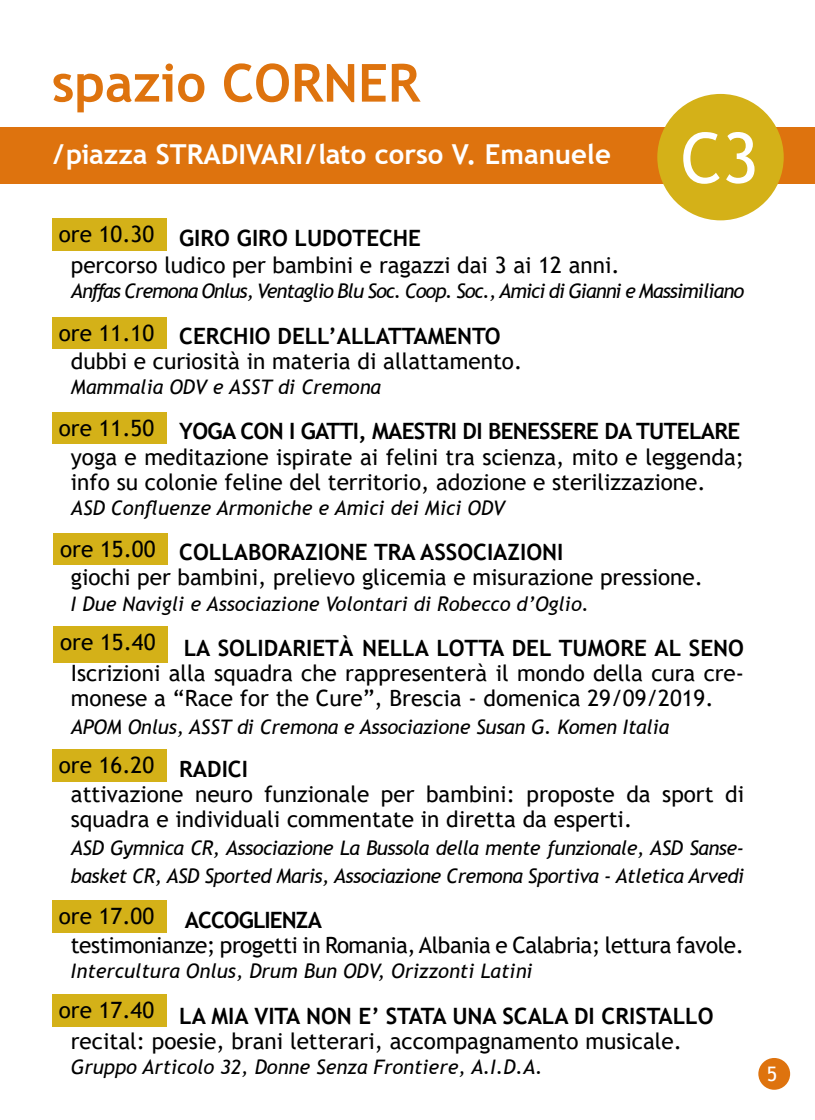
<style>
.page{position:relative;width:815px;height:1120px;background:#fff}
.page>*{position:absolute;margin:0;border:0;box-sizing:border-box;transform-origin:0 0}
.t1{font:70px "Trebuchet MS";color:#fff}
.t2{font:700 52.5px "Trebuchet MS";color:#de730e}
.t3{font:700 27.5px "Trebuchet MS";color:#fff}
.t4{font:22.5px/25.2px "Trebuchet MS";color:#000}
.t5{font:700 22.5px "Trebuchet MS";color:#000}
.t6{font:22.5px "Trebuchet MS";letter-spacing:-.02em;color:#000}
.t7{font:700 22.5px "Trebuchet MS";letter-spacing:-.03em;color:#000}
.t8{font:700 22.5px "Trebuchet MS";letter-spacing:-.04em;color:#000}
.t9{font:italic 20px/27.8px "Trebuchet MS";letter-spacing:-.01em;color:#000}
.t10{font:italic 20px "Trebuchet MS";letter-spacing:-.045em;color:#000}
.t11{font:20px "Trebuchet MS";color:#fff}
</style>
<div class="page">
<div style="left:758px;top:1058px;width:32px;height:31px;background:#de730e;border-radius:50%"></div>
<div style="left:0;top:128px;width:815px;height:56px;background:#de730e"></div>
<div style="left:657px;top:94px;width:127px;height:126px;background:#d4b118;border-radius:50%"></div>
<div style="left:52px;top:219px;width:114px;height:32px;background:#d4b118"></div>
<div style="left:52px;top:749px;width:114px;height:32px;background:#d4b118"></div>
<div style="left:52px;top:317px;width:114px;height:32px;background:#d4b118"></div>
<div style="left:53px;top:626px;width:115px;height:36px;background:#d4b118"></div>
<div style="left:52px;top:412px;width:114px;height:32px;background:#d4b118"></div>
<div style="left:53px;top:533px;width:115px;height:32px;background:#d4b118"></div>
<div style="left:52px;top:900px;width:114px;height:32px;background:#d4b118"></div>
<div style="left:52px;top:994px;width:114px;height:32px;background:#d4b118"></div>
<h2 class="t2" style="left:52px;top:50px;width:370px">spazio CORNER</h2>
<p class="t3" style="left:53px;top:137px;width:559px">/piazza STRADIVARI/lato corso V. Emanuele</p>
<h1 class="t1" style="left:680px;top:114px;width:80px">C3</h1>
<p class="t4" style="left:59px;top:222px;width:97px">ore 10.30</p>
<p class="t5" style="left:179px;top:223px;width:243px">GIRO GIRO LUDOTECHE</p>
<p class="t4" style="left:71px;top:252px;width:550px">percorso ludico per bambini e ragazzi dai 3 ai 12 anni.</p>
<p class="t10" style="left:71px;top:279px;width:675px">Anffas Cremona Onlus, Ventaglio Blu Soc. Coop. Soc., Amici di Gianni e Massimiliano</p>
<p class="t5" style="left:179px;top:322px;width:323px">CERCHIO DELL’ALLATTAMENTO</p>
<p class="t4" style="left:71px;top:348px;width:453px">dubbi e curiosità in materia di allattamento.</p>
<p class="t9" style="left:71px;top:373px;width:312px">Mammalia ODV e ASST di Cremona</p>
<p class="t7" style="left:179px;top:417px;width:562px">YOGA CON I GATTI, MAESTRI DI BENESSERE DA TUTELARE</p>
<p class="t4" style="left:71px;top:444px;width:675px">yoga e meditazione ispirate ai felini tra scienza, mito e leggenda; info su colonie feline del territorio, adozione e sterilizzazione.</p>
<p class="t9" style="left:71px;top:494px;width:436px">ASD Confluenze Armoniche e Amici dei Mici ODV</p>
<p class="t5" style="left:179px;top:538px;width:386px">COLLABORAZIONE TRA ASSOCIAZIONI</p>
<p class="t4" style="left:71px;top:565px;width:634px">giochi per bambini, prelievo glicemia e misurazione pressione.</p>
<p class="t9" style="left:71px;top:590px;width:520px">I Due Navigli e Associazione Volontari di Robecco d’Oglio.</p>
<p class="t5" style="left:184px;top:634px;width:562px">LA SOLIDARIETÀ NELLA LOTTA DEL TUMORE AL SENO</p>
<p class="t4" style="left:71px;top:660px;width:675px">Iscrizioni alla squadra che rappresenterà il mondo della cura cre&shy;monese a “Race for the Cure”, Brescia - domenica 29/09/2019.</p>
<p class="t9" style="left:71px;top:713px;width:600px">APOM Onlus, ASST di Cremona e Associazione Susan G. Komen Italia</p>
<p class="t5" style="left:179px;top:755px;width:70px">RADICI</p>
<p class="t4" style="left:71px;top:781px;width:675px">attivazione neuro funzionale per bambini: proposte da sport di squadra e individuali commentate in diretta da esperti.</p>
<p class="t9" style="left:71px;top:834px;width:675px">ASD Gymnica CR, Associazione La Bussola della mente funzionale, ASD Sanse&shy;basket CR, ASD Sported Maris, Associazione Cremona Sportiva - Atletica Arvedi</p>
<p class="t8" style="left:185px;top:906px;width:139px">ACCOGLIENZA</p>
<p class="t6" style="left:71px;top:931px;width:675px">testimonianze; progetti in Romania, Albania e Calabria; lettura favole.</p>
<p class="t9" style="left:71px;top:957px;width:463px">Intercultura Onlus, Drum Bun ODV, Orizzonti Latini</p>
<p class="t5" style="left:179px;top:1001px;width:536px">LA MIA VITA NON E’ STATA UNA SCALA DI CRISTALLO</p>
<p class="t4" style="left:71px;top:1028px;width:613px">recital: poesie, brani letterari, accompagnamento musicale.</p>
<p class="t9" style="left:71px;top:1053px;width:473px">Gruppo Articolo 32, Donne Senza Frontiere, A.I.D.A.</p>
<p class="t4" style="left:59px;top:320px;width:97px">ore 11.10</p>
<p class="t4" style="left:59px;top:415px;width:97px">ore 11.50</p>
<p class="t4" style="left:60px;top:536px;width:97px">ore 15.00</p>
<p class="t4" style="left:60px;top:629px;width:97px">ore 15.40</p>
<p class="t4" style="left:59px;top:752px;width:97px">ore 16.20</p>
<p class="t4" style="left:59px;top:903px;width:97px">ore 17.00</p>
<p class="t4" style="left:59px;top:997px;width:97px">ore 17.40</p>
<p class="t11" style="left:767px;top:1061px;width:12px">5</p>
</div>
